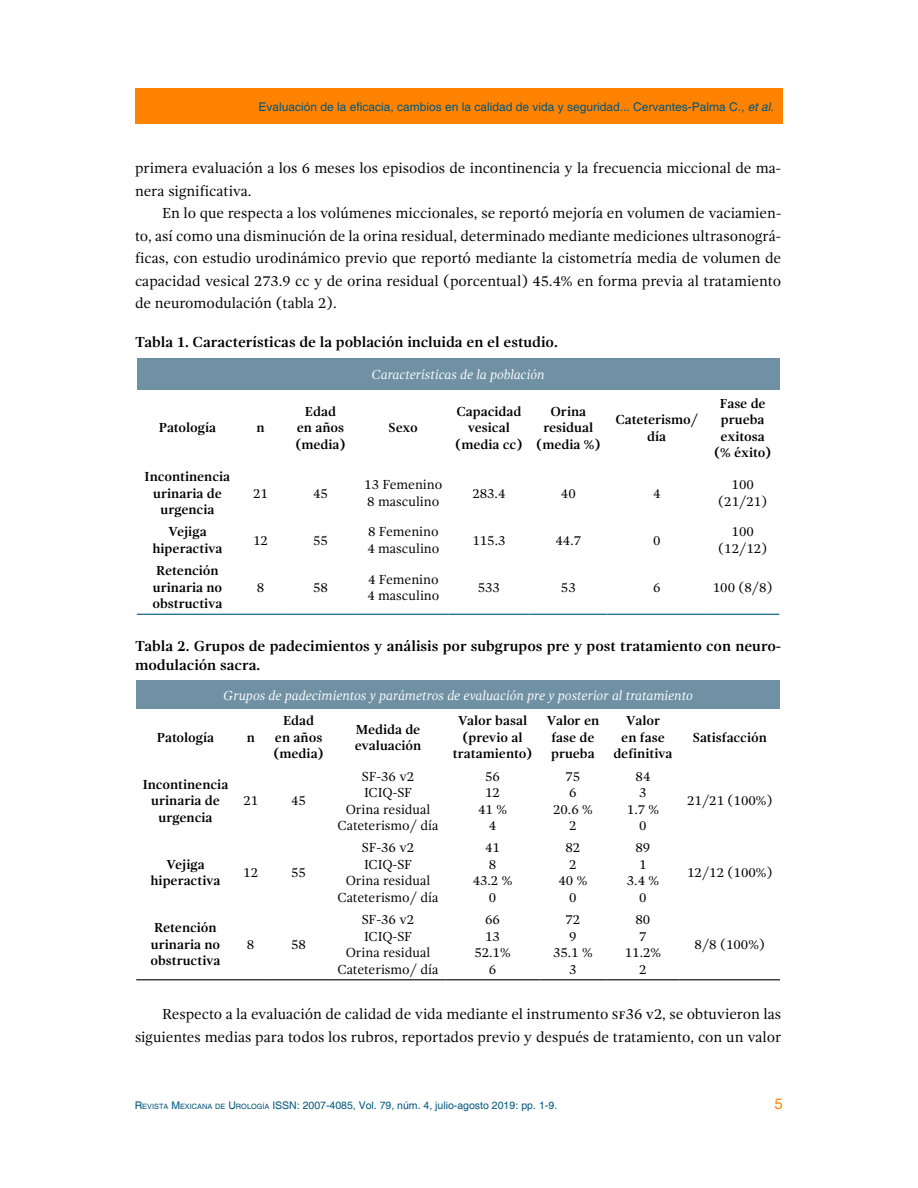
<style>
.page{position:relative;width:918px;height:1188px;background:#fff}
.page>*{position:absolute;margin:0;border:0;box-sizing:border-box;transform-origin:0 0}
.t1{font:15px/22.5px "Gandhi Serif";color:#000}
.t2{font:700 15px/19.5px "Gandhi Serif";color:#000}
.t3{font:15px "Helvetica";color:#ff8300}
.t4{font:700 13.5px/16.5px "Gandhi Serif";color:#000;text-align:center}
.t5{font:13.5px/16.5px "Gandhi Serif";color:#000;text-align:center}
.t6{font:italic 13.5px "Gandhi Serif";color:#fff}
.t7{font:12px "Helvetica";color:#00567d}
.t8{font:10.5px "Helvetica";color:#00567d}
.s1{font-style:italic}
.s2{font-style:inherit}
.s3{font-size:7.35px}
</style>
<div class="page">
<div style="left:135px;top:89px;width:648px;height:35px;background:#ff8300"></div>
<div style="left:137px;top:358px;width:642px;height:31px;background:#7090a3"></div>
<hr style="left:137px;top:614px;width:101px;height:1px;background:#00567d">
<hr style="left:238px;top:614px;width:45px;height:1px;background:#00567d">
<hr style="left:283px;top:614px;width:75px;height:1px;background:#00567d">
<hr style="left:358px;top:614px;width:91px;height:1px;background:#00567d">
<hr style="left:449px;top:614px;width:80px;height:1px;background:#00567d">
<hr style="left:529px;top:614px;width:78px;height:1px;background:#00567d">
<hr style="left:607px;top:614px;width:99px;height:1px;background:#00567d">
<hr style="left:706px;top:614px;width:73px;height:1px;background:#00567d">
<div style="left:136px;top:681px;width:644px;height:28px;background:#7090a3"></div>
<hr style="left:136px;top:979px;width:99px;height:1px;background:#000">
<hr style="left:235px;top:979px;width:32px;height:1px;background:#000">
<hr style="left:267px;top:979px;width:64px;height:1px;background:#000">
<hr style="left:331px;top:979px;width:115px;height:1px;background:#000">
<hr style="left:446px;top:979px;width:94px;height:1px;background:#000">
<hr style="left:540px;top:979px;width:66px;height:1px;background:#000">
<hr style="left:606px;top:979px;width:74px;height:1px;background:#000">
<hr style="left:680px;top:979px;width:100px;height:1px;background:#000">
<p class="t7" style="left:258px;top:100px;width:517px">Evaluación de la eficacia, cambios en la calidad de vida y seguridad... Cervantes-Palma C., <span class="s1">et al.</span></p>
<p class="t1" style="left:135px;top:157px;width:648px">primera evaluación a los 6 meses los episodios de incontinencia y la frecuencia miccional de ma&shy;nera significativa.</p>
<p class="t1" style="left:135px;top:202px;width:648px;text-align:justify;text-indent:27px">En lo que respecta a los volúmenes miccionales, se reportó mejoría en volumen de vaciamien&shy;to, así como una disminución de la orina residual, determinado mediante mediciones ultrasonográ&shy;ficas, con estudio urodinámico previo que reportó mediante la cistometría media de volumen de capacidad vesical 273.9 cc y de orina residual (porcentual) 45.4% en forma previa al tratamiento de neuromodulación (tabla 2).</p>
<p class="t2" style="left:135px;top:333px;width:424px">Tabla 1. Características de la población incluida en el estudio.</p>
<p class="t6" style="left:372px;top:367px;width:175px">Características de la población</p>
<p class="t4" style="left:159px;top:419px;width:59px">Patología</p>
<p class="t4" style="left:256px;top:419px;width:10px">n</p>
<p class="t4" style="left:295px;top:403px;width:52px">Edad<br>en años (media)</p>
<p class="t4" style="left:389px;top:419px;width:31px">Sexo</p>
<p class="t4" style="left:455px;top:403px;width:69px">Capacidad vesical (media cc)</p>
<p class="t4" style="left:536px;top:403px;width:66px">Orina residual (media %)</p>
<p class="t4" style="left:615px;top:411px;width:84px">Cateterismo/ día</p>
<p class="t4" style="left:714px;top:395px;width:59px">Fase de prueba exitosa (% éxito)</p>
<p class="t4" style="left:145px;top:468px;width:87px">Incontinencia urinaria de urgencia</p>
<p class="t5" style="left:253px;top:485px;width:16px">21</p>
<p class="t5" style="left:313px;top:485px;width:16px">45</p>
<p class="t5" style="left:364px;top:477px;width:79px;text-align:left">13 Femenino<br>8 masculino</p>
<p class="t5" style="left:472px;top:485px;width:35px">283.4</p>
<p class="t5" style="left:561px;top:485px;width:16px">40</p>
<p class="t5" style="left:653px;top:485px;width:9px">4</p>
<p class="t5" style="left:718px;top:477px;width:51px">100 (21/21)</p>
<p class="t4" style="left:152px;top:524px;width:72px">Vejiga hiperactiva</p>
<p class="t5" style="left:253px;top:532px;width:16px">12</p>
<p class="t5" style="left:313px;top:532px;width:16px">55</p>
<p class="t5" style="left:367px;top:524px;width:73px;text-align:left">8 Femenino<br>4 masculino</p>
<p class="t5" style="left:472px;top:532px;width:35px">115.3</p>
<p class="t5" style="left:556px;top:532px;width:27px">44.7</p>
<p class="t5" style="left:653px;top:532px;width:9px">0</p>
<p class="t5" style="left:718px;top:524px;width:51px">100 (12/12)</p>
<p class="t4" style="left:152px;top:562px;width:72px;text-align:left">Retención urinaria no obstructiva</p>
<p class="t5" style="left:257px;top:579px;width:9px">8</p>
<p class="t5" style="left:313px;top:579px;width:16px">58</p>
<p class="t5" style="left:367px;top:571px;width:73px;text-align:left">4 Femenino<br>4 masculino</p>
<p class="t5" style="left:478px;top:579px;width:24px">533</p>
<p class="t5" style="left:561px;top:579px;width:16px">53</p>
<p class="t5" style="left:653px;top:579px;width:9px">6</p>
<p class="t5" style="left:713px;top:579px;width:61px">100 (8/8)</p>
<p class="t2" style="left:135px;top:636px;width:648px">Tabla 2. Grupos de padecimientos y análisis por subgrupos pre y post tratamiento con neuro&shy;modulación sacra.</p>
<p class="t6" style="left:223px;top:688px;width:471px">Grupos de padecimientos y parámetros de evaluación pre y posterior al tratamiento</p>
<p class="t4" style="left:157px;top:729px;width:59px">Patología</p>
<p class="t4" style="left:247px;top:729px;width:10px">n</p>
<p class="t4" style="left:274px;top:713px;width:52px">Edad<br>en años (media)</p>
<p class="t4" style="left:355px;top:721px;width:68px;text-align:left">Medida de evaluación</p>
<p class="t4" style="left:453px;top:713px;width:81px">Valor basal (previo al tratamiento)</p>
<p class="t4" style="left:547px;top:713px;width:54px">Valor en fase de prueba</p>
<p class="t4" style="left:613px;top:713px;width:61px">Valor<br>en fase definitiva</p>
<p class="t4" style="left:693px;top:729px;width:75px">Satisfacción</p>
<p class="t4" style="left:143px;top:776px;width:87px">Incontinencia urinaria de urgencia</p>
<p class="t5" style="left:243px;top:793px;width:16px">21</p>
<p class="t5" style="left:291px;top:793px;width:16px">45</p>
<p class="t4" style="left:150px;top:856px;width:72px">Vejiga hiperactiva</p>
<p class="t5" style="left:243px;top:864px;width:16px">12</p>
<p class="t5" style="left:291px;top:864px;width:16px">55</p>
<p class="t4" style="left:150px;top:920px;width:72px;text-align:left">Retención urinaria no obstructiva</p>
<p class="t5" style="left:247px;top:936px;width:9px">8</p>
<p class="t5" style="left:291px;top:936px;width:16px">58</p>
<p class="t5" style="left:338px;top:768px;width:102px">SF-36 v2<br>ICIQ-SF<br>Orina residual<br>Cateterismo/ día</p>
<p class="t5" style="left:478px;top:768px;width:30px">56<br>12<br>41 %<br>4</p>
<p class="t5" style="left:553px;top:768px;width:41px">75<br>6<br>20.6 %<br>2</p>
<p class="t5" style="left:627px;top:768px;width:34px">84<br>3<br>1.7 %<br>0</p>
<p class="t5" style="left:338px;top:840px;width:102px">SF-36 v2<br>ICIQ-SF<br>Orina residual<br>Cateterismo/ día</p>
<p class="t5" style="left:473px;top:840px;width:41px">41<br>8<br>43.2 %<br>0</p>
<p class="t5" style="left:559px;top:840px;width:30px">82<br>2<br>40 %<br>0</p>
<p class="t5" style="left:627px;top:840px;width:34px">89<br>1<br>3.4 %<br>0</p>
<p class="t5" style="left:338px;top:911px;width:102px">SF-36 v2<br>ICIQ-SF<br>Orina residual<br>Cateterismo/ día</p>
<p class="t5" style="left:474px;top:911px;width:38px">66<br>13<br>52.1%<br>6</p>
<p class="t5" style="left:553px;top:911px;width:41px">72<br>9<br>35.1 %<br>3</p>
<p class="t5" style="left:625px;top:911px;width:38px">80<br>7<br>11.2%<br>2</p>
<p class="t5" style="left:687px;top:793px;width:87px">21/21 (100%)</p>
<p class="t5" style="left:687px;top:864px;width:87px">12/12 (100%)</p>
<p class="t5" style="left:695px;top:936px;width:72px">8/8 (100%)</p>
<p class="t1" style="left:135px;top:1003px;width:648px;text-align:right">Respecto a la evaluación de calidad de vida mediante el instrumento sf36 v2, se obtuvieron las siguientes medias para todos los rubros, reportados previo y después de tratamiento, con un valor</p>
<p class="t8" style="left:135px;top:1099px;width:424px"><span class="s2">R</span><span class="s3">EVISTA</span> <span class="s2">M</span><span class="s3">EXICANA DE</span> <span class="s2">U</span><span class="s3">ROLOGÍA</span> ISSN: 2007-4085, Vol. 79, núm. 4, julio-agosto 2019: pp. 1-9.</p>
<p class="t3" style="left:774px;top:1095px;width:10px">5</p>
</div>
